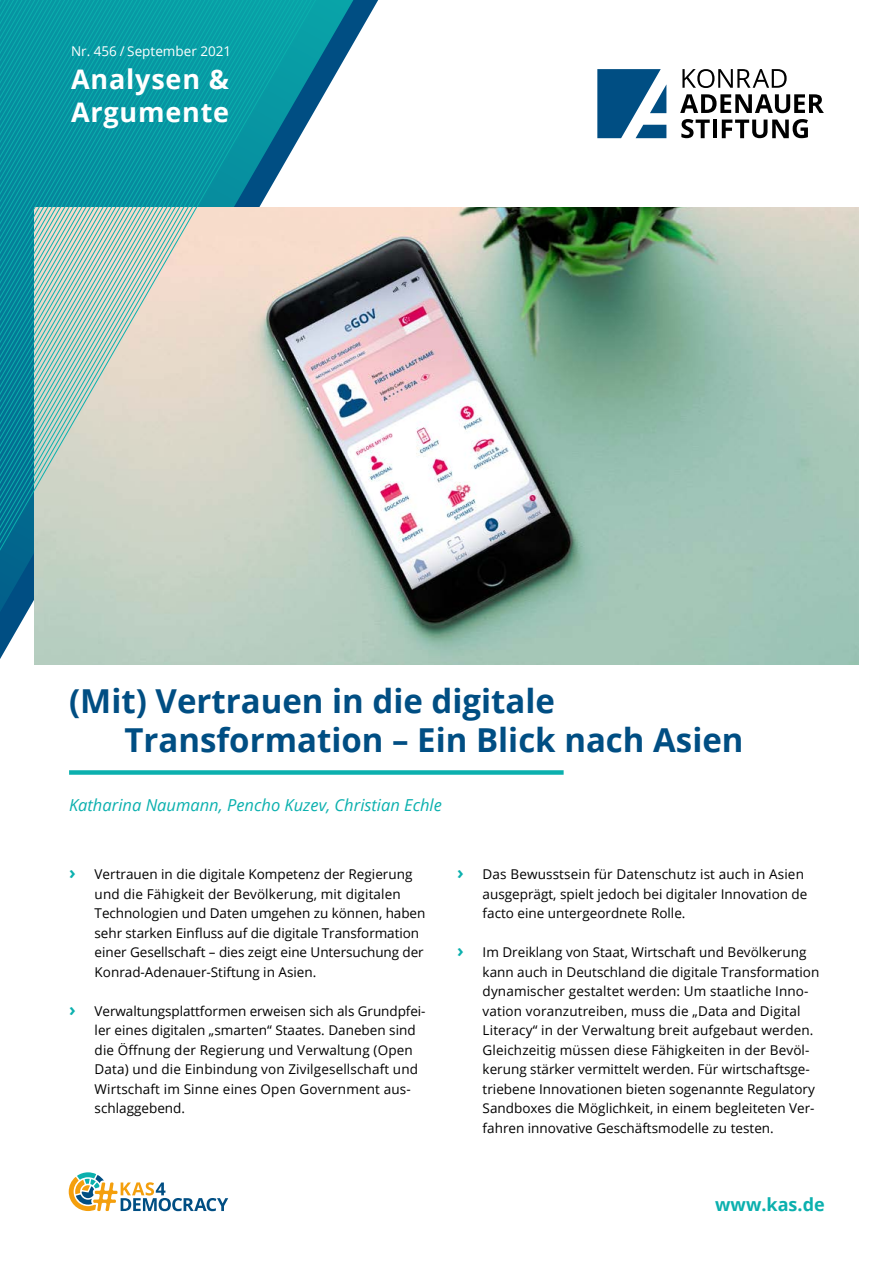
<style>
.page{position:relative;width:893px;height:1263px;background:#fff}
.page>*{position:absolute;margin:0;border:0;box-sizing:border-box;transform-origin:0 0}
.t1{font:700 33px/39px "Open Sans";color:#004e83}
.t2{font:700 27px/33px "Open Sans";letter-spacing:.03em;color:#fff}
.t3{font:700 18px "Open Sans";color:#0bb0ae}
.t4{font:italic 16.5px "Open Sans";color:#0bb0ae}
.t5{font:13.5px/19.5px "Open Sans";color:#000}
.t6{font:13.5px "Open Sans";color:#fff}
.s1{font-weight:700;font-size:18px;color:#0bb0ae}
</style>
<div class="page">
<svg style="left:0;top:0;width:361px;height:634px"></svg>
<svg style="left:682px;top:69px;width:105px;height:19px"></svg>
<svg style="left:680px;top:94px;width:144px;height:19px"></svg>
<svg style="left:681px;top:119px;width:29px;height:19px"></svg>
<hr style="left:713px;top:120px;width:4px;height:18px;background:#000">
<svg style="left:722px;top:119px;width:86px;height:19px"></svg>
<svg style="left:597px;top:69px;width:69px;height:69px"></svg>
<img style="left:35px;top:207px;width:823px;height:458px">
<svg style="left:240px;top:0;width:5px;height:587px;background:#92c0bb"></svg>
<svg style="left:223px;top:0;width:5px;height:587px;background:#93c1bb"></svg>
<svg style="left:206px;top:0;width:5px;height:587px;background:#94c2bc"></svg>
<svg style="left:194px;top:0;width:4px;height:587px;background:#93c2bc"></svg>
<svg style="left:189px;top:0;width:5px;height:587px;background:#93c2bc"></svg>
<svg style="left:185px;top:0;width:4px;height:587px;background:#92c1bb"></svg>
<svg style="left:181px;top:0;width:4px;height:587px;background:#91c1bb"></svg>
<svg style="left:177px;top:0;width:4px;height:587px;background:#90c1bb"></svg>
<svg style="left:172px;top:0;width:5px;height:587px;background:#90c1bb"></svg>
<svg style="left:168px;top:0;width:4px;height:587px;background:#8fc1bb"></svg>
<svg style="left:164px;top:0;width:4px;height:587px;background:#8ec0bb"></svg>
<svg style="left:160px;top:0;width:4px;height:587px;background:#8dc0bb"></svg>
<svg style="left:155px;top:0;width:5px;height:587px;background:#8cc0bb"></svg>
<svg style="left:151px;top:0;width:4px;height:587px;background:#8bc0ba"></svg>
<svg style="left:147px;top:0;width:4px;height:587px;background:#8bc0ba"></svg>
<svg style="left:143px;top:0;width:4px;height:587px;background:#8abfba"></svg>
<svg style="left:138px;top:0;width:5px;height:587px;background:#89bfba"></svg>
<svg style="left:134px;top:0;width:4px;height:587px;background:#88bfba"></svg>
<svg style="left:130px;top:0;width:4px;height:587px;background:#87bfba"></svg>
<svg style="left:126px;top:0;width:4px;height:587px;background:#86beba"></svg>
<svg style="left:121px;top:0;width:5px;height:587px;background:#85beb9"></svg>
<svg style="left:117px;top:0;width:4px;height:587px;background:#84beb9"></svg>
<svg style="left:113px;top:0;width:4px;height:587px;background:#83beb9"></svg>
<svg style="left:109px;top:0;width:4px;height:587px;background:#83beb9"></svg>
<svg style="left:104px;top:0;width:5px;height:587px;background:#82bdb9"></svg>
<svg style="left:100px;top:0;width:4px;height:587px;background:#81bdb9"></svg>
<svg style="left:96px;top:0;width:4px;height:587px;background:#80bdb9"></svg>
<svg style="left:92px;top:0;width:4px;height:587px;background:#7fbdb8"></svg>
<svg style="left:87px;top:0;width:5px;height:587px;background:#7ebdb8"></svg>
<svg style="left:83px;top:0;width:4px;height:587px;background:#7dbcb8"></svg>
<svg style="left:79px;top:0;width:4px;height:587px;background:#7cbcb8"></svg>
<svg style="left:75px;top:0;width:4px;height:587px;background:#7bbcb8"></svg>
<svg style="left:0;top:0;width:75px;height:587px;background:#43a3aa"></svg>
<svg style="left:69px;top:1172px;width:159px;height:39px"></svg>
<div style="left:69px;top:770px;width:495px;height:5px;background:#0bb0ae"></div>
<p class="t6" style="left:71px;top:41px;width:162px">Nr. 456 / September 2021</p>
<h2 class="t2" style="left:71px;top:62px;width:160px">Analysen &amp;<br>Argumente</h2>
<h1 class="t1" style="left:124px;top:681px;width:621px;text-indent:-55px">(Mit) Vertrauen in die digitale<br>Transformation – Ein Blick nach Asien</h1>
<p class="t4" style="left:69px;top:793px;width:374px">Katharina Naumann, Pencho Kuzev, Christian Echle</p>
<p class="t5" style="left:95px;top:864px;width:332px;text-indent:-26px"><span class="s1">›</span> Vertrauen in die digitale Kompetenz der Regierung und die Fähigkeit der Bevölkerung, mit digitalen Technologien und Daten umgehen zu können, haben sehr starken Einfluss auf die digitale Transformation einer Gesellschaft – dies zeigt eine Untersuchung der Konrad-Adenauer-Stiftung in Asien.</p>
<p class="t5" style="left:95px;top:1001px;width:332px;text-indent:-26px"><span class="s1">›</span> Verwaltungsplattformen erweisen sich als Grundpfei&shy;ler eines digitalen „smarten“ Staates. Daneben sind die Öffnung der Regierung und Verwaltung (Open Data) und die Einbindung von Zivilgesellschaft und Wirtschaft im Sinne eines Open Government aus&shy;schlaggebend.</p>
<p class="t5" style="left:483px;top:864px;width:326px;text-indent:-26px"><span class="s1">›</span> Das Bewusstsein für Datenschutz ist auch in Asien ausgeprägt, spielt jedoch bei digitaler Innovation de facto eine untergeordnete Rolle.</p>
<p class="t5" style="left:483px;top:942px;width:338px;text-indent:-26px"><span class="s1">›</span> Im Dreiklang von Staat, Wirtschaft und Bevölkerung kann auch in Deutschland die digitale Transformation dynamischer gestaltet werden: Um staatliche Inno&shy;vation voranzutreiben, muss die „Data and Digital Literacy“ in der Verwaltung breit aufgebaut werden.<br>Gleichzeitig müssen diese Fähigkeiten in der Bevöl&shy;kerung stärker vermittelt werden. Für wirtschaftsge&shy;triebene Innovationen bieten sogenannte Regulatory Sandboxes die Möglichkeit, in einem begleiteten Ver&shy;fahren innovative Geschäftsmodelle zu testen.</p>
<h3 class="t3" style="left:715px;top:1191px;width:111px">www.kas.de</h3>
</div>
